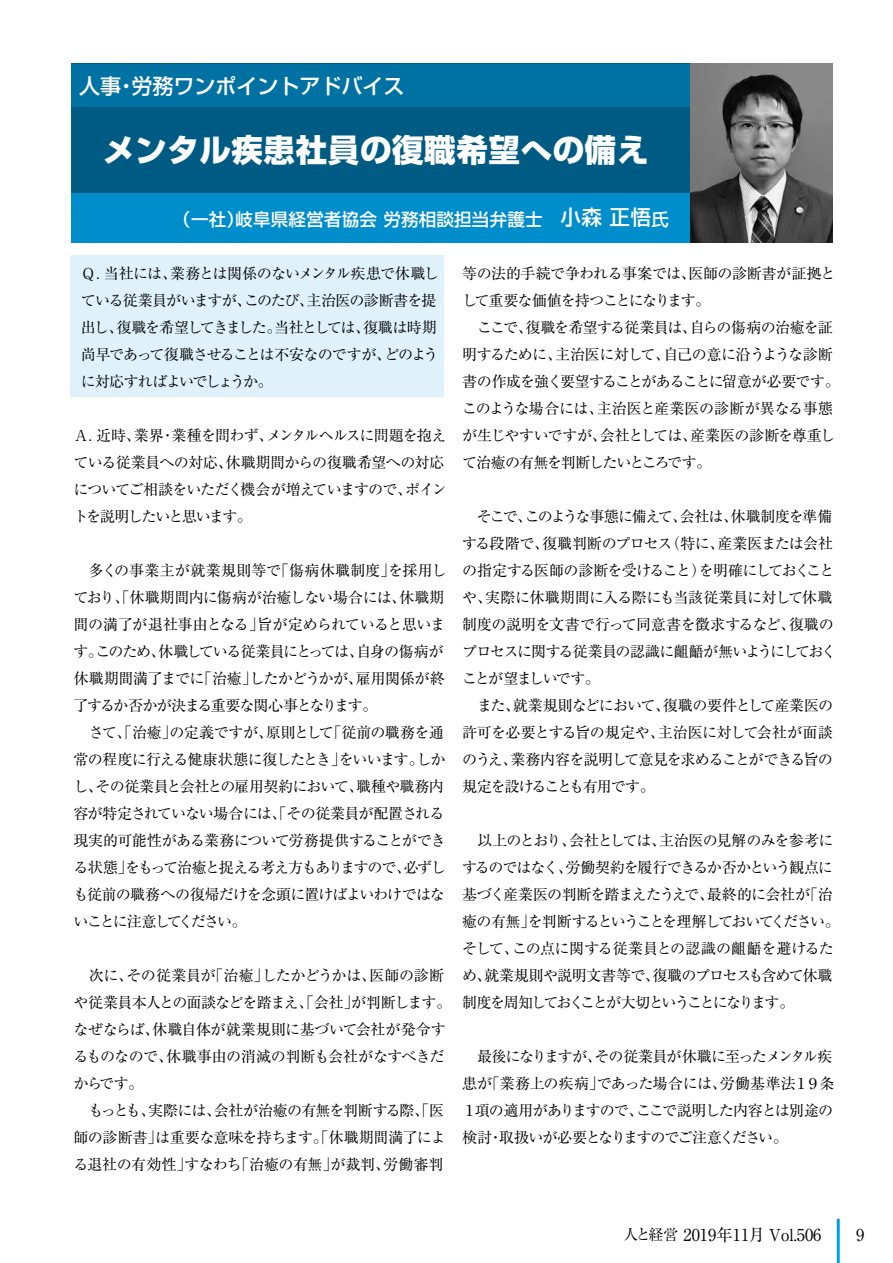
<style>
.page{position:relative;width:893px;height:1263px;background:#fff}
.page>*{position:absolute;margin:0;border:0;box-sizing:border-box;transform-origin:0 0}
.t1{font:800 31.5px "Shin Go Pr 5";letter-spacing:.02em;color:#fff}
.t2{font:500 21px "Shin Go Pr 5";color:#fff}
.t3{font:500 17.4px "Shin Go Pr 5";letter-spacing:.015em;color:#fff}
.t4{font:16.5px "Ryumin Pr 5";color:#000}
.t5{font:15px/27px "Ryumin Pr 5";letter-spacing:-.05em;color:#000}
.t6{font:15px/27px "Ryumin Pr 5";letter-spacing:-.07em;color:#000}
.s1{font-size:20.7px}
.s2{font-size:15px}
</style>
<div class="page">
<hr style="left:837px;top:1219px;width:3px;height:44px;background:#00a0e9">
<div style="left:71px;top:63px;width:762px;height:147px;background:#005b84"></div>
<div style="left:70px;top:255px;width:374px;height:141px;background:#dff2fc"></div>
<div style="left:71px;top:64px;width:762px;height:42px;background:#0071a3"></div>
<div style="left:71px;top:193px;width:762px;height:49px;background:#008dcb"></div>
<img style="left:690px;top:64px;width:143px;height:178px">
<h2 class="t2" style="left:79px;top:68px;width:327px">人事・労務ワンポイントアドバイス</h2>
<h1 class="t1" style="left:103px;top:125px;width:547px">メンタル疾患社員の復職希望への備え</h1>
<p class="t3" style="left:173px;top:205px;width:497px">（一社）岐阜県経営者協会 労務相談担当弁護士　<span class="s1">小森 正悟</span>氏</p>
<p class="t5" style="left:81px;top:259px;width:359px">Ｑ．当社には、業務とは関係のないメンタル疾患で休職している従業員がいますが、このたび、主治医の診断書を提出し、復職を希望してきました。当社としては、復職は時期尚早であって復職させることは不安なのですが、どのように対応すればよいでしょうか。</p>
<p class="t5" style="left:73px;top:421px;width:375px">Ａ．近時、業界・業種を問わず、メンタルヘルスに問題を抱えている従業員への対応、休職期間からの復職希望への対応についてご相談をいただく機会が増えていますので、ポイントを説明したいと思います。</p>
<p class="t5" style="left:73px;top:556px;width:374px">　多くの事業主が就業規則等で「傷病休職制度」を採用しており、「休職期間内に傷病が治癒しない場合には、休職期間の満了が退社事由となる」旨が定められていると思います。このため、休職している従業員にとっては、自身の傷病が休職期間満了までに「治癒」したかどうかが、雇用関係が終了するか否かが決まる重要な関心事となります。<br>　さて、「治癒」の定義ですが、原則として「従前の職務を通常の程度に行える健康状態に復したとき」をいいます。しかし、その従業員と会社との雇用契約において、職種や職務内容が特定されていない場合には、「その従業員が配置される現実的可能性がある業務について労務提供することができる状態」をもって治癒と捉える考え方もありますので、必ずしも従前の職務への復帰だけを念頭に置けばよいわけではないことに注意してください。</p>
<p class="t5" style="left:73px;top:961px;width:379px">　次に、その従業員が「治癒」したかどうかは、医師の診断や従業員本人との面談などを踏まえ、「会社」が判断します。なぜならば、休職自体が就業規則に基づいて会社が発令するものなので、休職事由の消滅の判断も会社がなすべきだからです。<br>　もっとも、実際には、会社が治癒の有無を判断する際、「医師の診断書」は重要な意味を持ちます。「休職期間満了による退社の有効性」すなわち「治癒の有無」が裁判、労働審判</p>
<p class="t5" style="left:462px;top:259px;width:379px">等の法的手続で争われる事案では、医師の診断書が証拠として重要な価値を持つことになります。<br>　ここで、復職を希望する従業員は、自らの傷病の治癒を証明するために、主治医に対して、自己の意に沿うような診断書の作成を強く要望することがあることに留意が必要です。このような場合には、主治医と産業医の診断が異なる事態が生じやすいですが、会社としては、産業医の診断を尊重して治癒の有無を判断したいところです。</p>
<p class="t5" style="left:462px;top:502px;width:376px">　そこで、このような事態に備えて、会社は、休職制度を準備する段階で、復職判断のプロセス（特に、産業医または会社の指定する医師の診断を受けること）を明確にしておくことや、実際に休職期間に入る際にも当該従業員に対して休職制度の説明を文書で行って同意書を徴求するなど、復職のプロセスに関する従業員の認識に齟齬が無いようにしておくことが望ましいです。<br>　また、就業規則などにおいて、復職の要件として産業医の許可を必要とする旨の規定や、主治医に対して会社が面談のうえ、業務内容を説明して意見を求めることができる旨の規定を設けることも有用です。</p>
<p class="t6" style="left:462px;top:826px;width:379px">　以上のとおり、会社としては、主治医の見解のみを参考にするのではなく、労働契約を履行できるか否かという観点に基づく産業医の判断を踏まえたうえで、最終的に会社が「治癒の有無」を判断するということを理解しておいてください。そして、この点に関する従業員との認識の齟齬を避けるため、就業規則や説明文書等で、復職のプロセスも含めて休職制度を周知しておくことが大切ということになります。</p>
<p class="t5" style="left:462px;top:1042px;width:374px">　最後になりますが、その従業員が休職に至ったメンタル疾患が「業務上の疾病」であった場合には、労働基準法１９条<br>１項の適用がありますので、ここで説明した内容とは別途の検討・取扱いが必要となりますのでご注意ください。</p>
<p class="t4" style="left:623px;top:1221px;width:200px"><span class="s2">人と経営</span> 2019年11月 Vol.506</p>
<p class="t4" style="left:856px;top:1221px;width:10px">9</p>
</div>
